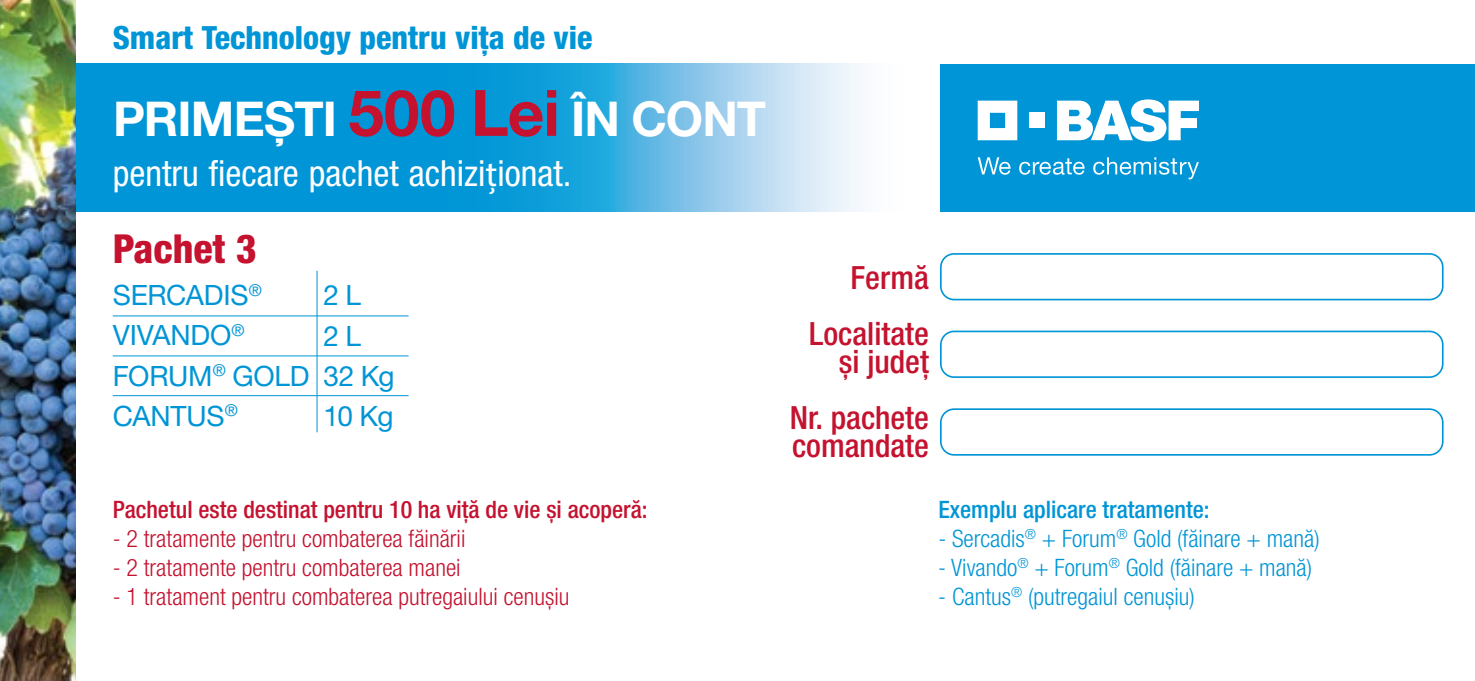
<style>
.page{position:relative;width:1475px;height:681px;background:#fff}
.page>*{position:absolute;margin:0;border:0;box-sizing:border-box;transform-origin:0 0}
.t1{font:700 48px "Helvetica Neue LT Pro";letter-spacing:-.015em;color:#fff}
.t2{font:800 condensed 40px "Helvetica Neue LT Pro";color:#c4122f}
.t3{font:36px "Helvetica Neue LT 57 Cn";color:#fff}
.t4{font:500 condensed 32px/56px "Helvetica Neue LT Pro";color:#c4122f;text-align:right}
.t5{font:800 condensed 32px "Helvetica Neue LT Pro";color:#0095d6}
.t6{font:28px/40px "Helvetica Neue LT Pro";letter-spacing:-.01em;color:#0095d6}
.t7{font:300 condensed 24px "Helvetica Neue LT Pro";color:#c4122f}
.t8{font:300 condensed 24px "Helvetica Neue LT Pro";color:#0095d6}
.t9{font:500 condensed 24px "Helvetica Neue LT Pro";color:#c4122f}
.t10{font:500 condensed 24px "Helvetica Neue LT Pro";color:#0095d6}
.s1{font-size:64px;color:#c4122f}
.s2{font-family:"Myriad Pro"}
</style>
<div class="page">
<svg style="left:75px;top:64px;width:785px;height:147px;background:#36aade"></svg>
<div style="left:940px;top:64px;width:534px;height:147px;background:#0095d6"></div>
<svg style="left:977px;top:101px;width:40px;height:39px;background:#d4edf8"></svg>
<div style="left:1029px;top:113px;width:15px;height:15px;background:#fff"></div>
<svg style="left:1057px;top:99px;width:141px;height:42px"></svg>
<svg style="left:977px;top:157px;width:33px;height:18px"></svg>
<svg style="left:1019px;top:158px;width:65px;height:17px"></svg>
<svg style="left:1093px;top:157px;width:105px;height:22px"></svg>
<hr style="left:316px;top:270px;width:2px;height:162px;background:#0095d6">
<hr style="left:113px;top:315px;width:295px;height:1px;background:#0095d6">
<hr style="left:113px;top:355px;width:295px;height:1px;background:#0095d6">
<hr style="left:113px;top:395px;width:295px;height:1px;background:#0095d6">
<img style="left:0;top:0;width:75px;height:680px">
<div style="left:939px;top:253px;width:504px;height:47px;border:2px solid #0095d6;border-radius:13px"></div>
<div style="left:939px;top:330px;width:504px;height:48px;border:2px solid #0095d6;border-radius:13px"></div>
<div style="left:939px;top:408px;width:504px;height:47px;border:2px solid #0095d6;border-radius:13px"></div>
<h3 class="t5" style="left:113px;top:17px;width:481px">Smart Technology pentru vița de vie</h3>
<h1 class="t1" style="left:113px;top:89px;width:654px">PRIMEȘTI <span class="s1">500 Lei</span> ÎN CONT</h1>
<h3 class="t3" style="left:113px;top:151px;width:460px">pentru fiecare pachet achizi<span class="s2">ț</span>ionat.</h3>
<h2 class="t2" style="left:113px;top:224px;width:145px">Pachet 3</h2>
<p class="t6" style="left:113px;top:275px;width:198px">SERCADIS<sup>®<br></sup>VIVANDO<sup>®<br></sup>FORUM<sup>®</sup> GOLD<br>CANTUS<sup>®</sup></p>
<p class="t6" style="left:323px;top:275px;width:73px">2 L<br>2 L<br>32 Kg<br>10 Kg</p>
<p class="t9" style="left:113px;top:495px;width:536px">Pachetul este destinat pentru 10 ha viță de vie și acoperă:</p>
<p class="t7" style="left:113px;top:524px;width:354px">- 2 tratamente pentru combaterea făinării</p>
<p class="t7" style="left:113px;top:553px;width:349px">- 2 tratamente pentru combaterea manei</p>
<p class="t7" style="left:113px;top:582px;width:458px">- 1 tratament pentru combaterea putregaiului cenușiu</p>
<h3 class="t4" style="left:809px;top:249px;width:121px">Fermă<br>Localitate</h3>
<h3 class="t4" style="left:789px;top:333px;width:141px">și județ<br>Nr. pachete</h3>
<h3 class="t4" style="left:792px;top:417px;width:138px">comandate</h3>
<p class="t10" style="left:938px;top:495px;width:273px">Exemplu aplicare tratamente:</p>
<p class="t8" style="left:938px;top:524px;width:383px">- Sercadis<sup>®</sup> + Forum<sup>®</sup> Gold (făinare + mană)</p>
<p class="t8" style="left:938px;top:553px;width:375px">- Vivando<sup>®</sup> + Forum<sup>®</sup> Gold (făinare + mană)</p>
<p class="t8" style="left:938px;top:582px;width:258px">- Cantus<sup>®</sup> (putregaiul cenușiu)</p>
</div>
